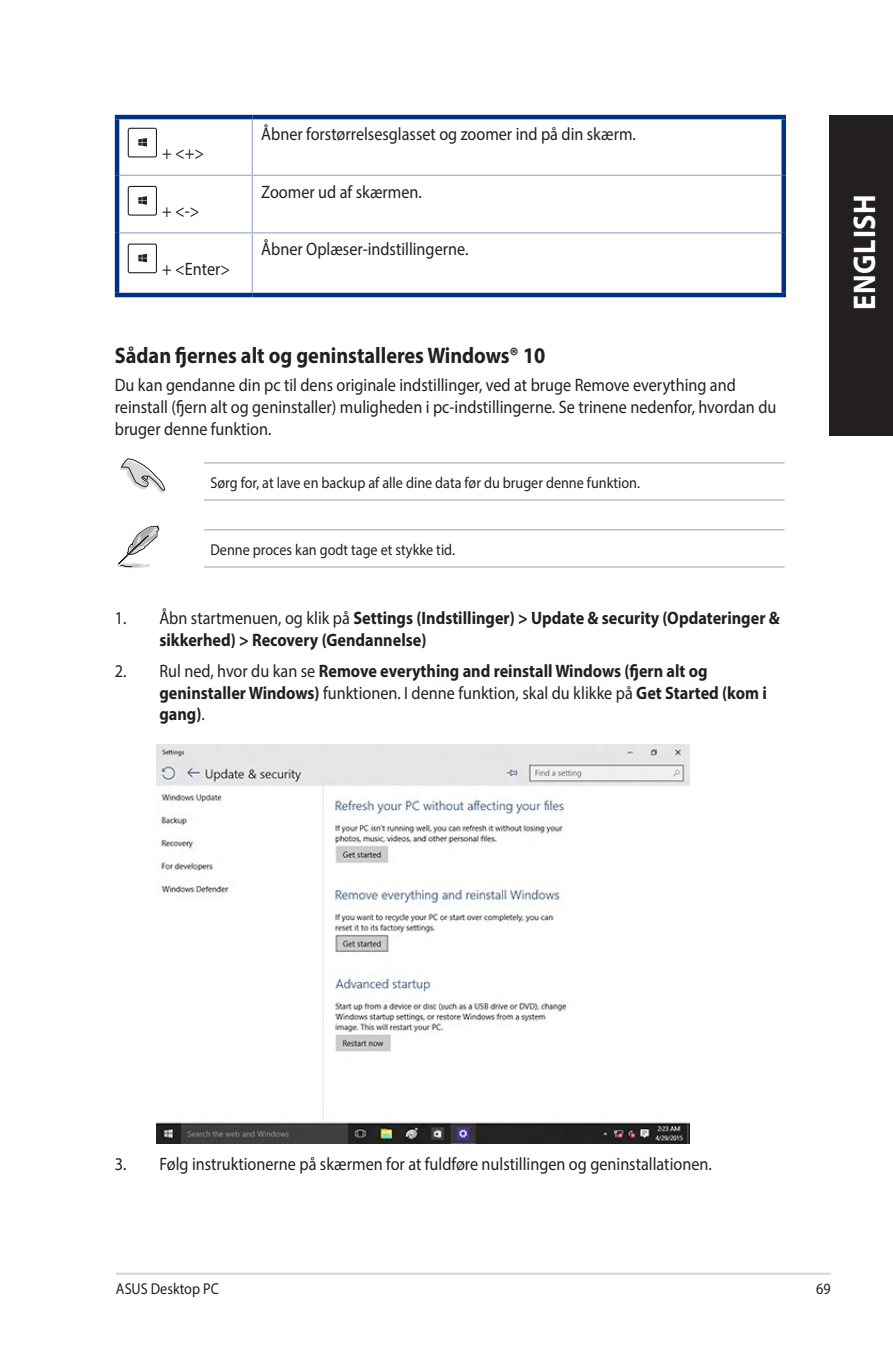
<style>
.page{position:relative;width:893px;height:1346px;background:#fff}
.page>*{position:absolute;margin:0;border:0;box-sizing:border-box;transform-origin:0 0}
.t1{font:700 31.5px "Myriad Pro";letter-spacing:.025em;color:#fff;scale:.9 1}
.t2{font:700 22.5px "Myriad Pro";color:#231f20;scale:.9 1}
.t3{font:18px/21.6px "Myriad Pro";color:#231f20;scale:.9 1}
.t4{font:700 18px/21.6px "Myriad Pro";color:#231f20;scale:.9 1}
.t5{font:15.75px "Myriad Pro";color:#231f20;scale:.9 1}
.s1{font-weight:400}
</style>
<div class="page">
<hr style="left:116px;top:1272px;width:715px;height:3px;background:#d8d8d8">
<div style="left:829px;top:115px;width:64px;height:320px;background:#231f20"></div>
<svg style="left:119px;top:458px;width:47px;height:35px"></svg>
<svg style="left:117px;top:526px;width:42px;height:42px"></svg>
<hr style="left:204px;top:462px;width:580px;height:1px;background:#a8a9ad">
<hr style="left:204px;top:499px;width:580px;height:1px;background:#a8a9ad">
<hr style="left:204px;top:529px;width:580px;height:1px;background:#a8a9ad">
<hr style="left:204px;top:566px;width:580px;height:1px;background:#a8a9ad">
<img style="left:157px;top:744px;width:532px;height:399px">
<hr style="left:252px;top:115px;width:534px;height:4px;background:#003186">
<div style="left:781px;top:119px;width:5px;height:56px;background:#003186"></div>
<div style="left:781px;top:175px;width:5px;height:58px;background:#003186"></div>
<div style="left:781px;top:233px;width:5px;height:60px;background:#003186"></div>
<hr style="left:252px;top:293px;width:534px;height:4px;background:#003186">
<hr style="left:252px;top:119px;width:1px;height:56px;background:#9ba5cf">
<hr style="left:252px;top:175px;width:529px;height:1px;background:#9ba5cf">
<hr style="left:252px;top:176px;width:1px;height:56px;background:#9ba5cf">
<hr style="left:252px;top:232px;width:529px;height:1px;background:#9ba5cf">
<hr style="left:252px;top:233px;width:1px;height:60px;background:#9ba5cf">
<hr style="left:115px;top:119px;width:4px;height:56px;background:#003186">
<hr style="left:115px;top:115px;width:137px;height:4px;background:#003186">
<hr style="left:115px;top:175px;width:4px;height:58px;background:#003186">
<hr style="left:119px;top:175px;width:133px;height:1px;background:#9ba5cf">
<hr style="left:115px;top:233px;width:4px;height:60px;background:#003186">
<hr style="left:119px;top:232px;width:133px;height:1px;background:#9ba5cf">
<hr style="left:115px;top:293px;width:137px;height:4px;background:#003186">
<div style="left:128px;top:128px;width:29px;height:29px;border:1px solid #231f20;border-radius:2px"></div>
<svg style="left:138px;top:138px;width:9px;height:8px"></svg>
<div style="left:128px;top:186px;width:29px;height:30px;border:1px solid #231f20;border-radius:2px"></div>
<svg style="left:138px;top:196px;width:9px;height:9px"></svg>
<div style="left:128px;top:243px;width:29px;height:30px;border:1px solid #231f20;border-radius:2px"></div>
<svg style="left:138px;top:254px;width:9px;height:8px"></svg>
<p class="t3" style="left:162px;top:142px;width:48px">+ &lt;+&gt;</p>
<p class="t3" style="left:162px;top:200px;width:43px">+ &lt;-&gt;</p>
<p class="t3" style="left:162px;top:258px;width:77px">+ &lt;Enter&gt;</p>
<p class="t3" style="left:261px;top:122px;width:418px">Åbner forstørrelsesglasset og zoomer ind på din skærm.</p>
<p class="t3" style="left:261px;top:181px;width:180px">Zoomer ud af skærmen.</p>
<p class="t3" style="left:261px;top:238px;width:232px">Åbner Oplæser-indstillingerne.</p>
<p class="t2" style="left:115px;top:341px;width:480px">Sådan fjernes alt og geninstalleres Windows® 10</p>
<p class="t3" style="left:115px;top:374px;width:737px">Du kan gendanne din pc til dens originale indstillinger, ved at bruge Remove everything and reinstall (fjern alt og geninstaller) muligheden i pc-indstillingerne. Se trinene nedenfor, hvordan du bruger denne funktion.</p>
<p class="t5" style="left:210px;top:473px;width:479px">Sørg for, at lave en backup af alle dine data før du bruger denne funktion.</p>
<p class="t5" style="left:210px;top:540px;width:273px">Denne proces kan godt tage et stykke tid.</p>
<p class="t4" style="left:159px;top:607px;width:691px;text-indent:-45px"><span class="s1">1. Åbn startmenuen, og klik på</span> Settings (Indstillinger) &gt; Update &amp; security (Opdateringer &amp; sikkerhed) &gt; Recovery (Gendannelse)</p>
<p class="t4" style="left:159px;top:660px;width:676px;text-indent:-45px"><span class="s1">2. Rul ned, hvor du kan se</span> Remove everything and reinstall Windows (fjern alt og geninstaller Windows) <span class="s1">funktionen. I denne funktion, skal du klikke på</span> Get Started (kom i gang)<span class="s1">.</span></p>
<h1 class="t1" style="left:844px;top:310px;width:130px;rotate:-90deg">ENGLISH</h1>
<p class="t3" style="left:115px;top:1152px;width:665px">3. Følg instruktionerne på skærmen for at fuldføre nulstillingen og geninstallationen.</p>
<p class="t5" style="left:116px;top:1279px;width:116px">ASUS Desktop PC</p>
<p class="t5" style="left:816px;top:1279px;width:18px">69</p>
</div>
